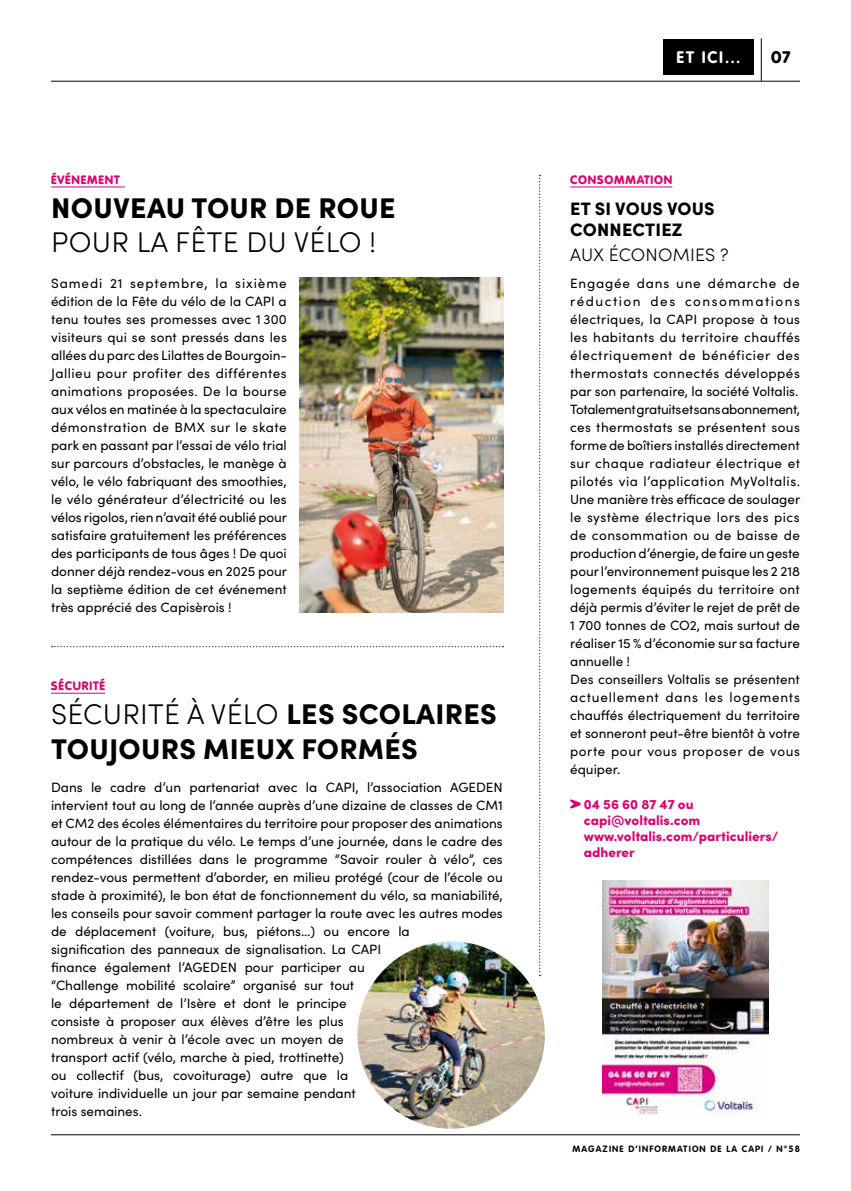
<style>
.page{position:relative;width:851px;height:1191px;background:#fff}
.page>*{position:absolute;margin:0;border:0;box-sizing:border-box;transform-origin:0 0}
.t1{font:900 28.5px/34.2px "Sofia Pro";letter-spacing:.01em;color:#000}
.t2{font:300 28.5px "Sofia Pro";letter-spacing:.01em;color:#000}
.t3{font:900 18px/21px "Sofia Pro";letter-spacing:.01em;color:#000}
.t4{font:300 18px "Sofia Pro";letter-spacing:.01em;color:#000}
.t5{font:700 16.5px "VAG Rounded Std";color:#fff}
.t6{font:900 16.5px "VAG Rounded Std";color:#000}
.t7{font:13.5px/18px "Sofia Pro";color:#000}
.t8{font:900 13.5px/16.2px "Sofia Pro";color:#dd006e}
.t9{font:900 12px "VAG Rounded Std";letter-spacing:.07em;color:#dd006e}
.t10{font:700 9px "VAG Rounded Std";letter-spacing:.125em;color:#000}
.s1{font-weight:300}
</style>
<div class="page">
<hr style="left:760px;top:38px;width:1px;height:43px;background:#000">
<hr style="left:51px;top:81px;width:748px;height:1px;background:#000">
<hr style="left:51px;top:1134px;width:748px;height:1px;background:#000">
<div style="left:663px;top:39px;width:90px;height:36px;background:#000"></div>
<svg style="left:52px;top:646px;width:451px;height:1px"></svg>
<svg style="left:539px;top:175px;width:1px;height:801px"></svg>
<hr style="left:51px;top:693px;width:54px;height:1px;background:#dd006e">
<hr style="left:51px;top:187px;width:74px;height:1px;background:#dd006e">
<svg style="left:570px;top:799px;width:10px;height:9px"></svg>
<hr style="left:570px;top:187px;width:102px;height:1px;background:#dd006e">
<img style="left:602px;top:881px;width:166px;height:234px">
<img style="left:299px;top:278px;width:204px;height:334px">
<img style="left:357px;top:941px;width:188px;height:187px;border-radius:94px">
<p class="t9" style="left:51px;top:172px;width:70px">ÉVÉNEMENT</p>
<h1 class="t1" style="left:51px;top:188px;width:346px">NOUVEAU TOUR DE ROUE</h1>
<h1 class="t2" style="left:51px;top:222px;width:326px">POUR LA FÊTE DU VÉLO !</h1>
<p class="t7" style="left:51px;top:274px;width:237px;text-align:justify">Samedi 21 septembre, la sixième édition de la Fête du vélo de la CAPI a tenu toutes ses promesses avec 1 300 visiteurs qui se sont pressés dans les allées du parc des Lilattes de Bourgoin-Jallieu pour profiter des différentes animations proposées. De la bourse aux vélos en matinée à la spectaculaire démonstration de BMX sur le skate park en passant par l’essai de vélo trial sur parcours d’obstacles, le manège à vélo, le vélo fabriquant des smoothies, le vélo générateur d’électricité ou les vélos rigolos, rien n’avait été oublié pour satisfaire gratuitement les préférences des participants de tous âges ! De quoi donner déjà rendez-vous en 2025 pour la septième édition de cet événement très apprécié des Capisèrois !</p>
<p class="t9" style="left:51px;top:678px;width:56px">SÉCURITÉ</p>
<h1 class="t1" style="left:51px;top:695px;width:447px"><span class="s1">SÉCURITÉ À VÉLO</span> LES SCOLAIRES<br>TOUJOURS MIEUX FORMÉS</h1>
<p class="t7" style="left:51px;top:778px;width:453px">Dans le cadre d’un partenariat avec la CAPI, l’association AGEDEN intervient tout au long de l’année auprès d’une dizaine de classes de CM1 et CM2 des écoles élémentaires du territoire pour proposer des animations autour de la pratique du vélo. Le temps d’une journée, dans le cadre des compétences distillées dans le programme “Savoir rouler à vélo”, ces rendez-vous permettent d’aborder, en milieu protégé (cour de l’école ou stade à proximité), le bon état de fonctionnement du vélo, sa maniabilité, les conseils pour savoir comment partager la route avec les autres modes de déplacement (voiture, bus, piétons…) ou encore la<br>signification des panneaux de signalisation. La CAPI<br>finance également l’AGEDEN pour participer au<br>“Challenge mobilité scolaire” organisé sur tout<br>le département de l’Isère et dont le principe<br>consiste à proposer aux élèves d’être les plus<br>nombreux à venir à l’école avec un moyen de<br>transport actif (vélo, marche à pied, trottinette)<br>ou collectif (bus, covoiturage) autre que la<br>voiture individuelle un jour par semaine pendant<br>trois semaines.</p>
<p class="t5" style="left:676px;top:48px;width:66px">ET ICI…</p>
<p class="t6" style="left:771px;top:48px;width:21px">07</p>
<p class="t9" style="left:570px;top:172px;width:104px">CONSOMMATION</p>
<h2 class="t3" style="left:570px;top:196px;width:146px">ET SI VOUS VOUS<br>CONNECTIEZ</h2>
<h2 class="t4" style="left:570px;top:242px;width:160px">AUX ÉCONOMIES ?</h2>
<p class="t7" style="left:570px;top:274px;width:231px">Engagée dans une démarche de réduction des consommations électriques, la CAPI propose à tous les habitants du territoire chauffés électriquement de bénéficier des thermostats connectés développés par son partenaire, la société Voltalis.<br>Totalement gratuits et sans abonnement, ces thermostats se présentent sous forme de boîtiers installés directement sur chaque radiateur électrique et pilotés via l’application MyVoltalis.<br>Une manière très efficace de soulager le système électrique lors des pics de consommation ou de baisse de production d’énergie, de faire un geste pour l’environnement puisque les 2 218 logements équipés du territoire ont déjà permis d’éviter le rejet de prêt de 1 700 tonnes de CO2, mais surtout de réaliser 15 % d’économie sur sa facture annuelle !<br>Des conseillers Voltalis se présentent actuellement dans les logements chauffés électriquement du territoire et sonneront peut-être bientôt à votre porte pour vous proposer de vous équiper.</p>
<p class="t8" style="left:583px;top:794px;width:196px">04 56 60 87 47 ou capi@voltalis.com www.voltalis.com/particuliers/ adherer</p>
<p class="t10" style="left:572px;top:1143px;width:229px">MAGAZINE D’INFORMATION DE LA CAPI / N°58</p>
</div>
